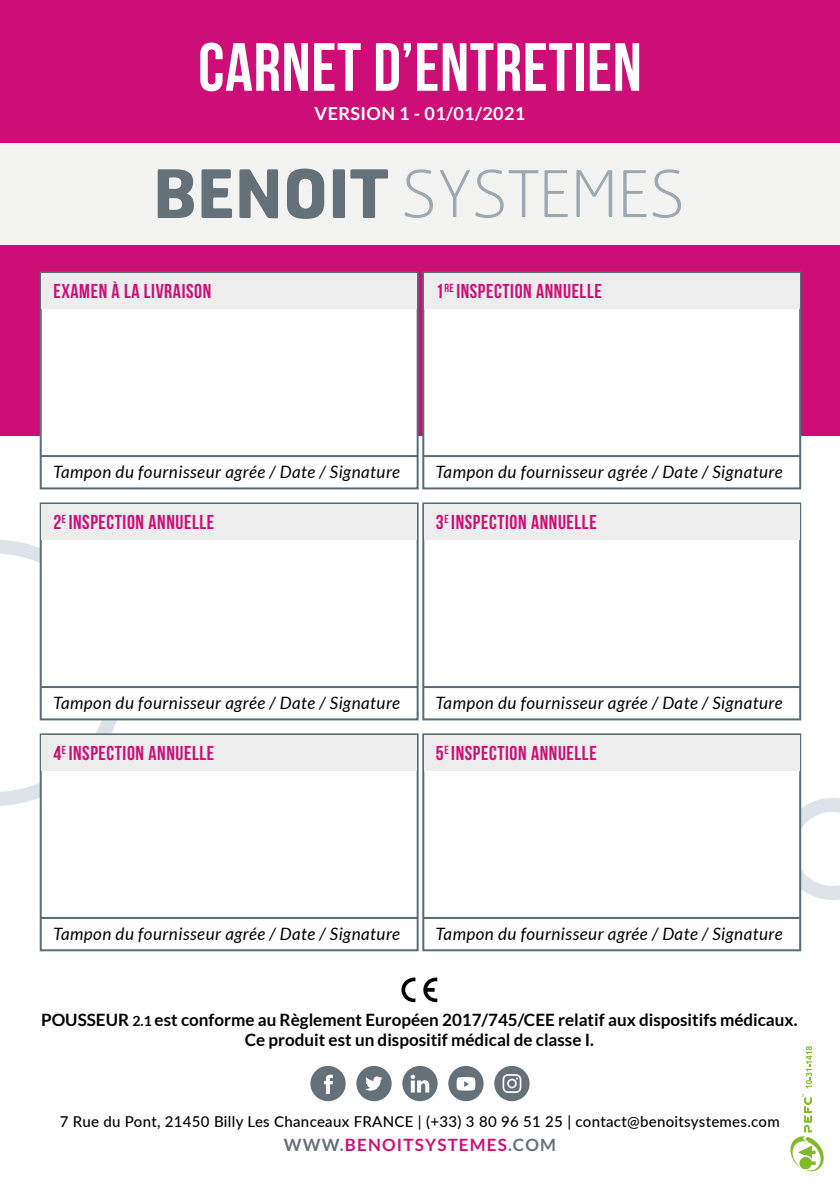
<style>
.page{position:relative;width:840px;height:1191px;background:#fff}
.page>*{position:absolute;margin:0;border:0;box-sizing:border-box;transform-origin:0 0}
.t1{font:700 68px "Bebas Neue";letter-spacing:.01em;color:#fff}
.t2{font:700 20px "Bebas Neue";letter-spacing:.03em;color:#cd0e76}
.t3{font:700 18px "Lato";letter-spacing:.02em;color:#fff}
.t4{font:italic 17px "Lato";letter-spacing:.03em;color:#000}
.t5{font:700 17px/20.4px "Lato";color:#020203;text-align:center}
.t6{font:700 17px "Lato";letter-spacing:.07em;color:#cc1276}
.t7{font:500 15px "Lato";letter-spacing:.02em;color:#020203}
.s1{font-size:14px}
.s2{color:#657178}
</style>
<div class="page">
<div style="left:0;top:0;width:839px;height:436px;background:#cd0e76"></div>
<div style="left:0;top:143px;width:839px;height:101px;background:#f3f3f2"></div>
<svg style="left:0;top:539px;width:126px;height:267px"></svg>
<svg style="left:800px;top:798px;width:39px;height:102px"></svg>
<div style="left:40px;top:271px;width:378px;height:218px;background:#fff;border:2px solid #596d76"></div>
<div style="left:40px;top:502px;width:378px;height:218px;background:#fff;border:2px solid #596d76"></div>
<div style="left:40px;top:733px;width:378px;height:218px;background:#fff;border:2px solid #596d76"></div>
<hr style="left:41px;top:455px;width:376px;height:2px;background:#596d76">
<hr style="left:41px;top:686px;width:376px;height:2px;background:#596d76">
<hr style="left:41px;top:917px;width:376px;height:2px;background:#596d76">
<div style="left:41px;top:273px;width:376px;height:36px;background:#ededed"></div>
<div style="left:41px;top:504px;width:376px;height:35px;background:#ededed"></div>
<div style="left:41px;top:735px;width:376px;height:35px;background:#ededed"></div>
<div style="left:422px;top:271px;width:378px;height:218px;background:#fff;border:2px solid #596d76"></div>
<div style="left:422px;top:502px;width:378px;height:218px;background:#fff;border:2px solid #596d76"></div>
<div style="left:422px;top:733px;width:378px;height:218px;background:#fff;border:2px solid #596d76"></div>
<hr style="left:423px;top:455px;width:376px;height:2px;background:#596d76">
<hr style="left:423px;top:686px;width:376px;height:2px;background:#596d76">
<hr style="left:423px;top:917px;width:376px;height:2px;background:#596d76">
<div style="left:423px;top:273px;width:376px;height:36px;background:#ededed"></div>
<div style="left:423px;top:504px;width:376px;height:35px;background:#ededed"></div>
<div style="left:423px;top:735px;width:376px;height:35px;background:#ededed"></div>
<svg style="left:494px;top:1066px;width:36px;height:35px"></svg>
<div style="left:508px;top:1080px;width:7px;height:6px;background:#657178;border-radius:50%"></div>
<svg style="left:356px;top:1066px;width:36px;height:35px"></svg>
<svg style="left:402px;top:1066px;width:36px;height:35px"></svg>
<svg style="left:310px;top:1066px;width:36px;height:35px"></svg>
<svg style="left:448px;top:1066px;width:36px;height:35px"></svg>
<svg style="left:157px;top:169px;width:37px;height:49px"></svg>
<svg style="left:201px;top:169px;width:31px;height:49px"></svg>
<svg style="left:239px;top:169px;width:39px;height:49px"></svg>
<svg style="left:287px;top:169px;width:37px;height:50px"></svg>
<div style="left:332px;top:169px;width:13px;height:49px;background:#657178;border-radius:2px"></div>
<svg style="left:350px;top:169px;width:38px;height:49px"></svg>
<svg style="left:404px;top:169px;width:29px;height:49px"></svg>
<svg style="left:440px;top:169px;width:98px;height:49px"></svg>
<svg style="left:544px;top:170px;width:23px;height:47px"></svg>
<svg style="left:576px;top:170px;width:36px;height:47px"></svg>
<svg style="left:623px;top:169px;width:57px;height:49px"></svg>
<svg style="left:805px;top:1046px;width:6px;height:42px"></svg>
<svg style="left:790px;top:1094px;width:33px;height:78px"></svg>
<svg style="left:401px;top:977px;width:14px;height:25px"></svg>
<svg style="left:423px;top:977px;width:14px;height:25px"></svg>
<h1 class="t1" style="left:198px;top:30px;width:445px">CARNET D’ENTRETIEN</h1>
<p class="t2" style="left:53px;top:280px;width:159px">EXAMEN À LA LIVRAISON</p>
<p class="t3" style="left:314px;top:103px;width:212px">VERSION 1 - 01/01/2021</p>
<p class="t2" style="left:435px;top:280px;width:167px">1<sup>RE</sup> INSPECTION ANNUELLE</p>
<p class="t4" style="left:53px;top:462px;width:348px">Tampon du fournisseur agrée / Date / Signature</p>
<p class="t2" style="left:53px;top:511px;width:162px">2<sup>E</sup> INSPECTION ANNUELLE</p>
<p class="t4" style="left:435px;top:462px;width:348px">Tampon du fournisseur agrée / Date / Signature</p>
<p class="t2" style="left:435px;top:511px;width:162px">3<sup>E</sup> INSPECTION ANNUELLE</p>
<p class="t4" style="left:53px;top:693px;width:348px">Tampon du fournisseur agrée / Date / Signature</p>
<p class="t2" style="left:53px;top:742px;width:162px">4<sup>E</sup> INSPECTION ANNUELLE</p>
<p class="t4" style="left:435px;top:693px;width:348px">Tampon du fournisseur agrée / Date / Signature</p>
<p class="t2" style="left:435px;top:742px;width:162px">5<sup>E</sup> INSPECTION ANNUELLE</p>
<p class="t4" style="left:53px;top:924px;width:348px">Tampon du fournisseur agrée / Date / Signature</p>
<p class="t4" style="left:435px;top:924px;width:348px">Tampon du fournisseur agrée / Date / Signature</p>
<p class="t5" style="left:41px;top:1009px;width:757px">POUSSEUR <span class="s1">2.1</span> est conforme au Règlement Européen 2017/745/CEE relatif aux dispositifs médicaux.<br>Ce produit est un dispositif médical de classe I.</p>
<p class="t7" style="left:60px;top:1110px;width:721px">7 Rue du Pont, 21450 Billy Les Chanceaux FRANCE | (+33) 3 80 96 51 25 | contact@benoitsystemes.com</p>
<p class="t6" style="left:284px;top:1135px;width:273px"><span class="s2">WWW.</span>BENOITSYSTEMES<span class="s2">.COM</span></p>
</div>
